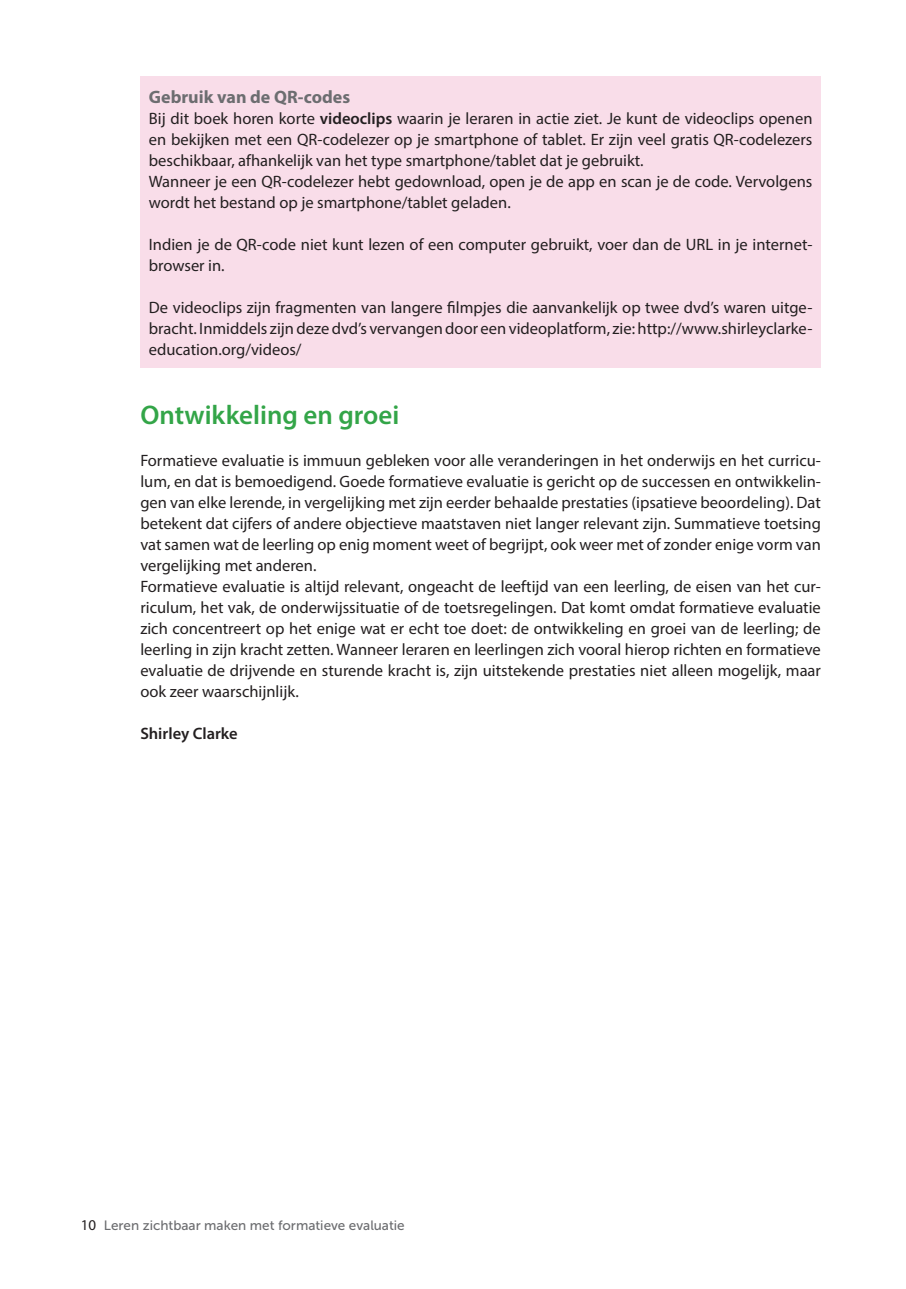
<style>
.page{position:relative;width:906px;height:1289px;background:#fff}
.page>*{position:absolute;margin:0;border:0;box-sizing:border-box;transform-origin:0 0}
.H2__paragraaf{font:600 27px "Myriad Pro";color:#33a548}
.H3__kop{font:700 18px "Myriad Pro";color:#6c6d70}
.body__lopende_tekst{font:16.5px/21px "Myriad Pro";color:#231f20;text-align:justify}
.body__lopende_tekst-2{font:600 16.5px "Myriad Pro";color:#231f20}
.t1{font:13.5px "Museo Sans 500";color:#6c6d70}
.s1{font-weight:600}
.s2{font-family:"Myriad Pro";font-size:15px;color:#231f20}
</style>
<div class="page">
<div style="left:140px;top:77px;width:681px;height:291px;background:#f9dde9"></div>
<p class="H3__kop" style="left:149px;top:85px;width:203px">Gebruik van de QR-codes</p>
<p class="body__lopende_tekst" style="left:149px;top:108px;width:665px">Bij dit boek horen korte <span class="s1">videoclips</span> waarin je leraren in actie ziet. Je kunt de videoclips openen en bekijken met een QR-codelezer op je smartphone of tablet. Er zijn veel gratis QR-codelezers beschikbaar, afhankelijk van het type smartphone/tablet dat je gebruikt.</p>
<p class="body__lopende_tekst" style="left:149px;top:171px;width:665px">Wanneer je een QR-codelezer hebt gedownload, open je de app en scan je de code. Vervolgens wordt het bestand op je smartphone/tablet geladen.</p>
<p class="body__lopende_tekst" style="left:149px;top:234px;width:665px">Indien je de QR-code niet kunt lezen of een computer gebruikt, voer dan de URL in je internet&shy;browser in.</p>
<p class="body__lopende_tekst" style="left:149px;top:297px;width:665px">De videoclips zijn fragmenten van langere filmpjes die aanvankelijk op twee dvd’s waren uitge&shy;bracht. Inmiddels zijn deze dvd’s vervangen door een videoplatform, zie: http://www.shirleyclarke&shy;education.org/videos/</p>
<p class="H2__paragraaf" style="left:140px;top:398px;width:260px">Ontwikkeling en groei</p>
<p class="body__lopende_tekst" style="left:140px;top:449px;width:682px">Formatieve evaluatie is immuun gebleken voor alle veranderingen in het onderwijs en het curricu&shy;lum, en dat is bemoedigend. Goede formatieve evaluatie is gericht op de successen en ontwikkelin&shy;gen van elke lerende, in vergelijking met zijn eerder behaalde prestaties (ipsatieve beoordeling). Dat betekent dat cijfers of andere objectieve maatstaven niet langer relevant zijn. Summatieve toetsing vat samen wat de leerling op enig moment weet of begrijpt, ook weer met of zonder enige vorm van vergelijking met anderen.</p>
<p class="body__lopende_tekst" style="left:140px;top:575px;width:682px">Formatieve evaluatie is altijd relevant, ongeacht de leeftijd van een leerling, de eisen van het cur&shy;riculum, het vak, de onderwijssituatie of de toetsregelingen. Dat komt omdat formatieve evaluatie zich concentreert op het enige wat er echt toe doet: de ontwikkeling en groei van de leerling; de leerling in zijn kracht zetten. Wanneer leraren en leerlingen zich vooral hierop richten en formatieve evaluatie de drijvende en sturende kracht is, zijn uitstekende prestaties niet alleen mogelijk, maar ook zeer waarschijnlijk.</p>
<p class="body__lopende_tekst-2" style="left:140px;top:723px;width:99px">Shirley Clarke</p>
<p class="t1" style="left:81px;top:1217px;width:325px"><span class="s2">10</span> Leren zichtbaar maken met formatieve evaluatie</p>
</div>
